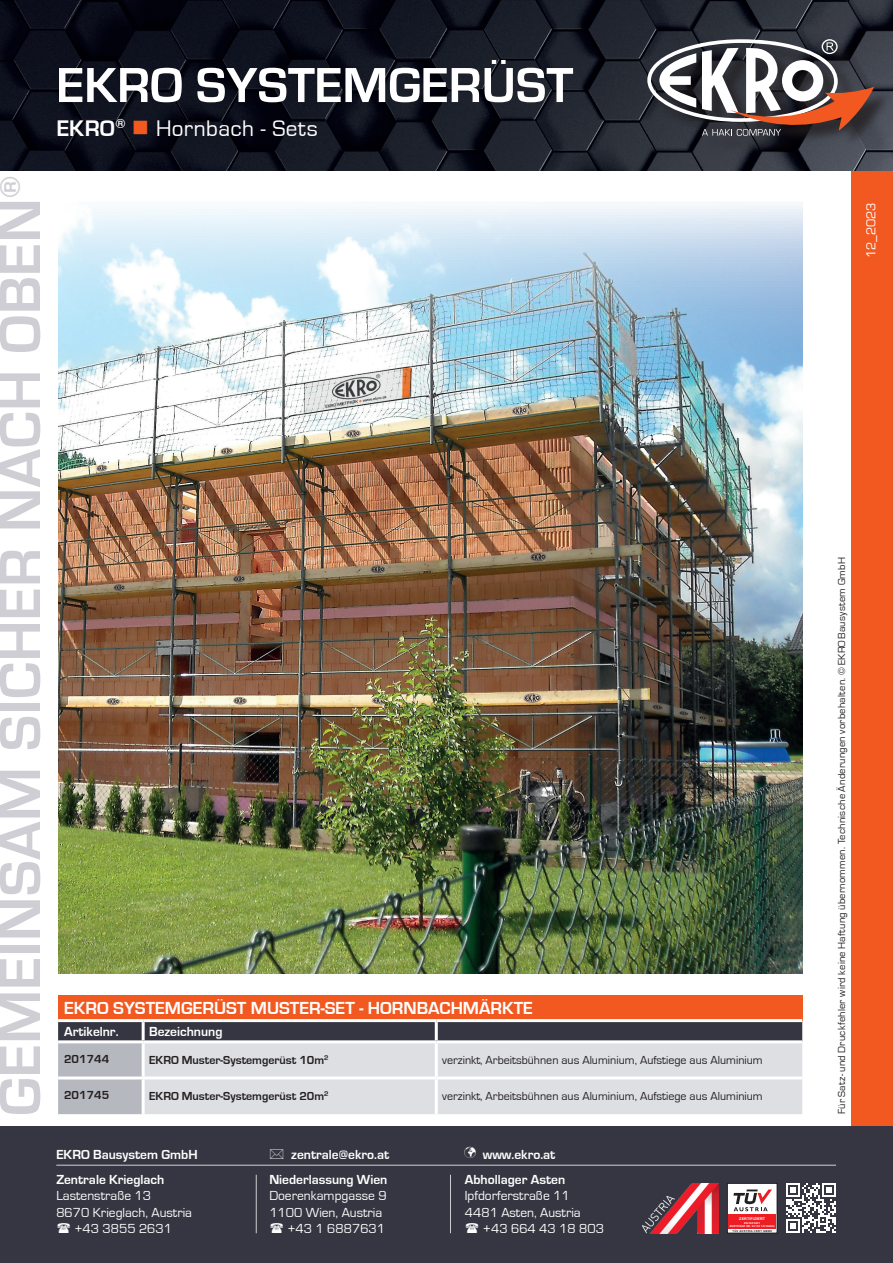
<style>
.page{position:relative;width:893px;height:1263px;background:#fff}
.page>*{position:absolute;margin:0;border:0;box-sizing:border-box;transform-origin:0 0}
.t1{font:700 60px "Eurostile";letter-spacing:.01em;color:#cfced4}
.t2{font:700 51px "Eurostile";color:#fff}
.t3{font:23.25px "Eurostile";letter-spacing:.015em;color:#fff}
.t4{font:700 18px "Eurostile";color:#fff}
.t5{font:13.5px "Eurostile";color:#fff}
.t6{font:700 13.5px "Eurostile";color:#fff}
.t7{font:12px "Eurostile";color:#231f20}
.t8{font:700 12px "Eurostile";color:#231f20}
.t9{font:10.5px "Eurostile";letter-spacing:.02em;color:#231f20}
.t10{font:700 3.75px "Arial";letter-spacing:.02em;color:#fff}
.t11{font:700 2.7px/3.4px "Arial";letter-spacing:.02em;color:#fff;text-align:center}
.t12{font:700 2.7px "Arial";letter-spacing:.08em;color:#231f20}
.s1{font-weight:700}
.s2{color:#f15921}
</style>
<div class="page">
<img style="left:58px;top:206px;width:744px;height:768px">
<div style="left:851px;top:170px;width:42px;height:957px;background:#f15921"></div>
<img style="left:0;top:0;width:893px;height:170px">
<div style="left:0;top:1127px;width:893px;height:136px;background:#353641"></div>
<div style="left:727px;top:1183px;width:50px;height:50px;background:#fff"></div>
<div style="left:727px;top:1183px;width:50px;height:50px;border:1px solid #231f20"></div>
<div style="left:728px;top:1214px;width:48px;height:15px;background:#ee1d23"></div>
<svg style="left:733px;top:1189px;width:39px;height:22px"></svg>
<img style="left:642px;top:1183px;width:76px;height:50px">
<hr style="left:256px;top:1175px;width:1px;height:58px;background:#cfced4">
<hr style="left:450px;top:1175px;width:1px;height:58px;background:#cfced4">
<hr style="left:56px;top:1165px;width:780px;height:1px;background:#cfced4">
<svg style="left:786px;top:1183px;width:50px;height:50px"></svg>
<div style="left:58px;top:995px;width:744px;height:25px;background:#f15921"></div>
<svg style="left:58px;top:1022px;width:744px;height:92px;background:#5d5e68"></svg>
<div style="left:145px;top:1043px;width:657px;height:71px;background:#dedfe3"></div>
<hr style="left:58px;top:1019px;width:85px;height:3px;background:#fff">
<hr style="left:143px;top:1019px;width:293px;height:3px;background:#fff">
<hr style="left:142px;top:1022px;width:3px;height:18px;background:#fff">
<hr style="left:436px;top:1019px;width:366px;height:3px;background:#fff">
<hr style="left:142px;top:1043px;width:3px;height:33px;background:#fff">
<hr style="left:435px;top:1043px;width:3px;height:33px;background:#fff">
<hr style="left:142px;top:1079px;width:3px;height:35px;background:#fff">
<hr style="left:435px;top:1079px;width:3px;height:35px;background:#fff">
<hr style="left:435px;top:1022px;width:3px;height:18px;background:#fff">
<hr style="left:58px;top:1076px;width:85px;height:3px;background:#fff">
<hr style="left:143px;top:1076px;width:293px;height:3px;background:#fff">
<hr style="left:436px;top:1076px;width:366px;height:3px;background:#fff">
<hr style="left:58px;top:1040px;width:85px;height:3px;background:#fff">
<hr style="left:143px;top:1040px;width:293px;height:3px;background:#fff">
<hr style="left:436px;top:1040px;width:366px;height:3px;background:#fff">
<div style="left:650px;top:41px;width:242px;height:113px;background:#231f20;opacity:.75"></div>
<svg style="left:647px;top:39px;width:227px;height:97px"></svg>
<h1 class="t1" style="left:-12px;top:1116px;width:942px;rotate:-90deg">GEMEINSAM SICHER NACH OBEN<sup>®</sup></h1>
<h2 class="t2" style="left:57px;top:57px;width:518px">EKRO SYSTEMGERÜST</h2>
<h3 class="t3" style="left:57px;top:116px;width:263px"><span class="s1">EKRO</span><sup>®</sup> <span class="s2">■</span> Hornbach - Sets</h3>
<h3 class="t4" style="left:64px;top:998px;width:470px">EKRO SYSTEMGERÜST MUSTER-SET - HORNBACHMÄRKTE</h3>
<p class="t6" style="left:64px;top:1024px;width:56px">Artikelnr.</p>
<p class="t6" style="left:149px;top:1024px;width:75px">Bezeichnung</p>
<p class="t8" style="left:64px;top:1052px;width:47px">201744</p>
<p class="t8" style="left:149px;top:1053px;width:181px">EKRO Muster-Systemgerüst 10m<sup>2</sup></p>
<p class="t7" style="left:442px;top:1053px;width:322px">verzinkt, Arbeitsbühnen aus Aluminium, Aufstiege aus Aluminium</p>
<p class="t8" style="left:64px;top:1089px;width:47px">201745</p>
<p class="t8" style="left:149px;top:1089px;width:181px">EKRO Muster-Systemgerüst 20m<sup>2</sup></p>
<p class="t7" style="left:442px;top:1090px;width:322px">verzinkt, Arbeitsbühnen aus Aluminium, Aufstiege aus Aluminium</p>
<p class="t6" style="left:56px;top:1147px;width:143px">EKRO Bausystem GmbH</p>
<p class="t6" style="left:291px;top:1147px;width:99px">zentrale@ekro.at</p>
<p class="t6" style="left:464px;top:1147px;width:93px">✓ www.ekro.at</p>
<p class="t6" style="left:56px;top:1172px;width:110px">Zentrale Krieglach</p>
<p class="t5" style="left:56px;top:1188px;width:96px">Lastenstraße 13</p>
<p class="t5" style="left:56px;top:1205px;width:137px">8670 Krieglach, Austria</p>
<p class="t5" style="left:74px;top:1221px;width:99px">+43 3855 2631</p>
<p class="t6" style="left:269px;top:1172px;width:119px">Niederlassung Wien</p>
<p class="t5" style="left:269px;top:1188px;width:119px">Doerenkampgasse 9</p>
<p class="t5" style="left:269px;top:1205px;width:114px">1100 Wien, Austria</p>
<p class="t5" style="left:287px;top:1221px;width:99px">+43 1 6887631</p>
<p class="t6" style="left:465px;top:1172px;width:102px">Abhollager Asten</p>
<p class="t5" style="left:465px;top:1188px;width:106px">Ipfdorferstraße 11</p>
<p class="t5" style="left:465px;top:1205px;width:117px">4481 Asten, Austria</p>
<p class="t5" style="left:483px;top:1221px;width:123px">+43 664 43 18 803</p>
<p class="t10" style="left:739px;top:1216px;width:27px">ZERTIFIZIERT</p>
<p class="t12" style="left:732px;top:1229px;width:41px">TÜV AUSTRIA CERT GMBH</p>
<p class="t11" style="left:730px;top:1221px;width:46px">EN ISO 9001<br>ZERTIFIKAT NR. 20 100 141384682</p>
<p class="t5" style="left:864px;top:258px;width:56px;rotate:-90deg">12_2023</p>
<p class="t9" style="left:836px;top:1114px;width:558px;rotate:-90deg">Für Satz- und Druckfehler wird keine Haftung übernommen. Technische Änderungen vorbehalten. © EKROBausystem GmbH</p>
</div>
